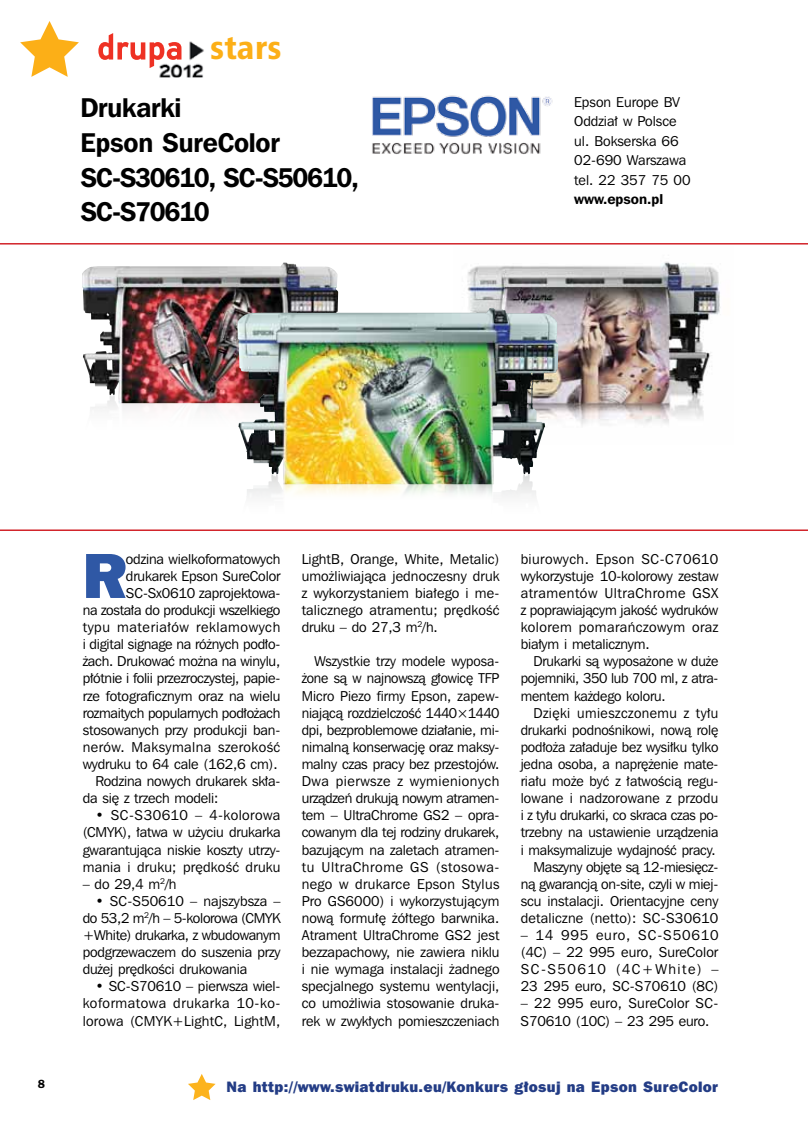
<style>
.page{position:relative;width:808px;height:1127px;background:#fff}
.page>*{position:absolute;margin:0;border:0;box-sizing:border-box;transform-origin:0 0}
.t1{font:800 63.9px "Frankfurt Gothic";color:#2f58a5}
.t2{font:31.8px "Humnst 777 Blk Cn PL";letter-spacing:.02em;color:#fcaf17}
.t3{font:27px/34.5px "Frnk Goth ITC Dm PL";letter-spacing:-.01em;color:#000}
.t4{font:15px "Frnk Goth ITC Hv PL";letter-spacing:.02em;color:#233c85}
.t5{font:14.25px/17.1px "Frnk Goth ITC Bk PL";letter-spacing:-.01em;color:#000;text-align:justify}
.t6{font:14.25px/17.1px "Frnk Goth ITC Bk PL";letter-spacing:.015em;color:#000}
.t7{font:14.25px "Frnk Goth ITC Bk PL";letter-spacing:.04em;color:#000}
.t8{font:14.25px "Frnk Goth ITC Bk PL";letter-spacing:.03em;color:#000}
.t9{font:14.25px "Frnk Goth ITC Dm PL";color:#000}
.t10{font:12px "P Franklin Demi A";color:#000}
</style>
<div class="page">
<svg style="left:20px;top:21px;width:59px;height:56px"></svg>
<img style="left:159px;top:41px;width:45px;height:37px">
<svg style="left:98px;top:33px;width:83px;height:35px"></svg>
<hr style="left:0;top:243px;width:808px;height:1px;background:#d2232a">
<svg style="left:188px;top:1074px;width:28px;height:26px"></svg>
<img style="left:372px;top:95px;width:181px;height:60px">
<img style="left:467px;top:262px;width:254px;height:182px">
<img style="left:90px;top:395px;width:147px;height:16px">
<img style="left:82px;top:263px;width:201px;height:132px">
<img style="left:247px;top:474px;width:286px;height:23px">
<img style="left:285px;top:474px;width:205px;height:10px">
<img style="left:237px;top:308px;width:253px;height:166px">
<img style="left:283px;top:484px;width:210px;height:13px">
<hr style="left:0;top:529px;width:808px;height:2px;background:#d2232a">
<h2 class="t2" style="left:210px;top:27px;width:73px">stars</h2>
<h3 class="t3" style="left:81px;top:90px;width:280px">Drukarki<br>Epson SureColor<br>SC-S30610, SC-S50610,<br>SC-S70610</h3>
<p class="t5" style="left:574px;top:92px;width:118px;line-height:19.5px;text-align:left">Epson Europe BV<br>Oddział w Polsce ul. Bokserska 66<br>02-690 Warszawa tel. 22 357 75 00</p>
<p class="t9" style="left:574px;top:190px;width:91px">www.epson.pl</p>
<h1 class="t1" style="left:83px;top:537px;width:45px">R</h1>
<p class="t5" style="left:126px;top:550px;width:156px">odzina wielkoformatowych</p>
<p class="t5" style="left:126px;top:567px;width:156px">drukarek Epson SureColor</p>
<p class="t5" style="left:126px;top:584px;width:156px">SC-Sx0610 zaprojektowa-</p>
<p class="t5" style="left:83px;top:601px;width:199px">na została do produkcji wszelkiego</p>
<p class="t7" style="left:83px;top:618px;width:199px">typu materiałów reklamowych</p>
<p class="t5" style="left:83px;top:635px;width:199px">i digital signage na różnych podło-</p>
<p class="t5" style="left:83px;top:653px;width:199px">żach. Drukować można na winylu,</p>
<p class="t5" style="left:83px;top:670px;width:199px">płótnie i folii przezroczystej, papie-</p>
<p class="t5" style="left:83px;top:687px;width:199px">rze fotograficznym oraz na wielu</p>
<p class="t5" style="left:83px;top:704px;width:199px">rozmaitych popularnych podłożach</p>
<p class="t5" style="left:83px;top:721px;width:199px">stosowanych przy produkcji ban-</p>
<p class="t8" style="left:83px;top:738px;width:199px">nerów. Maksymalna szerokość</p>
<p class="t5" style="left:83px;top:755px;width:196px">wydruku to 64 cale (162,6 cm).</p>
<p class="t5" style="left:95px;top:772px;width:186px">Rodzina nowych drukarek skła-</p>
<p class="t5" style="left:83px;top:789px;width:137px">da się z trzech modeli:</p>
<p class="t5" style="left:83px;top:806px;width:199px;text-indent:13px">• SC-S30610 – 4-kolorowa (CMYK), łatwa w użyciu drukarka gwarantująca niskie koszty utrzy&shy;mania i druku; prędkość druku</p>
<p class="t5" style="left:83px;top:875px;width:95px">– do 29,4 m<sup>2</sup>/h</p>
<p class="t5" style="left:83px;top:892px;width:199px;text-indent:13px">• SC-S50610 – najszybsza – do 53,2 m<sup>2</sup>/h – 5-kolorowa (CMYK +White) drukarka, z wbudowanym podgrzewaczem do suszenia przy dużej prędkości drukowania</p>
<p class="t5" style="left:83px;top:977px;width:199px;text-indent:13px">• SC-S70610 – pierwsza wiel&shy;koformatowa drukarka 10-ko&shy;lorowa (CMYK+LightC, LightM,</p>
<p class="t5" style="left:302px;top:550px;width:199px">LightB, Orange, White, Metalic) umożliwiająca jednoczesny druk z wykorzystaniem białego i me&shy;talicznego atramentu; prędkość druku – do 27,3 m<sup>2</sup>/h.</p>
<p class="t5" style="left:302px;top:653px;width:199px;text-indent:13px">Wszystkie trzy modele wyposa&shy;żone są w najnowszą głowicę TFP Micro Piezo firmy Epson, zapew&shy;niającą rozdzielczość 1440×1440 dpi, bezproblemowe działanie, mi&shy;nimalną konserwację oraz maksy&shy;malny czas pracy bez przestojów.<br>Dwa pierwsze z wymienionych urządzeń drukują nowym atramen&shy;tem – UltraChrome GS2 – opra&shy;cowanym dla tej rodziny drukarek, bazującym na zaletach atramen&shy;tu UltraChrome GS (stosowa&shy;nego w drukarce Epson Stylus Pro GS6000) i wykorzystującym nową formułę żółtego barwnika.<br>Atrament UltraChrome GS2 jest bezzapachowy, nie zawiera niklu i nie wymaga instalacji żadnego specjalnego systemu wentylacji, co umożliwia stosowanie druka&shy;rek w zwykłych pomieszczeniach</p>
<p class="t5" style="left:521px;top:550px;width:199px">biurowych. Epson SC-C70610 wykorzystuje 10-kolorowy zestaw atramentów UltraChrome GSX z poprawiającym jakość wydruków kolorem pomarańczowym oraz białym i metalicznym.</p>
<p class="t5" style="left:521px;top:653px;width:199px;text-indent:13px">Drukarki są wyposażone w duże pojemniki, 350 lub 700 ml, z atra&shy;mentem każdego koloru.</p>
<p class="t5" style="left:521px;top:704px;width:199px;text-align:right">Dzięki umieszczonemu z tyłu drukarki podnośnikowi, nową rolę podłoża załaduje bez wysiłku tylko jedna osoba, a naprężenie mate&shy;riału może być z łatwością regu&shy;lowane i nadzorowane z przodu i z tyłu drukarki, co skraca czas po&shy;trzebny na ustawienie urządzenia i maksymalizuje wydajność pracy.<br>Maszyny objęte są 12-miesięcz&shy;ną gwarancją on-site, czyli w miej&shy;scu instalacji. Orientacyjne ceny detaliczne (netto): SC-S30610</p>
<p class="t5" style="left:521px;top:926px;width:199px">– 14 995 euro, SC-S50610 (4C) – 22 995 euro, SureColor SC-S50610 (4C+White) – 23 295 euro, SC-S70610 (8C)</p>
<p class="t6" style="left:521px;top:995px;width:199px">– 22 995 euro, SureColor SC-<br>S70610 (10C) – 23 295 euro.</p>
<p class="t10" style="left:38px;top:1077px;width:9px">8</p>
<p class="t4" style="left:227px;top:1077px;width:493px">Na http://www.swiatdruku.eu/Konkurs głosuj na Epson SureColor</p>
</div>
